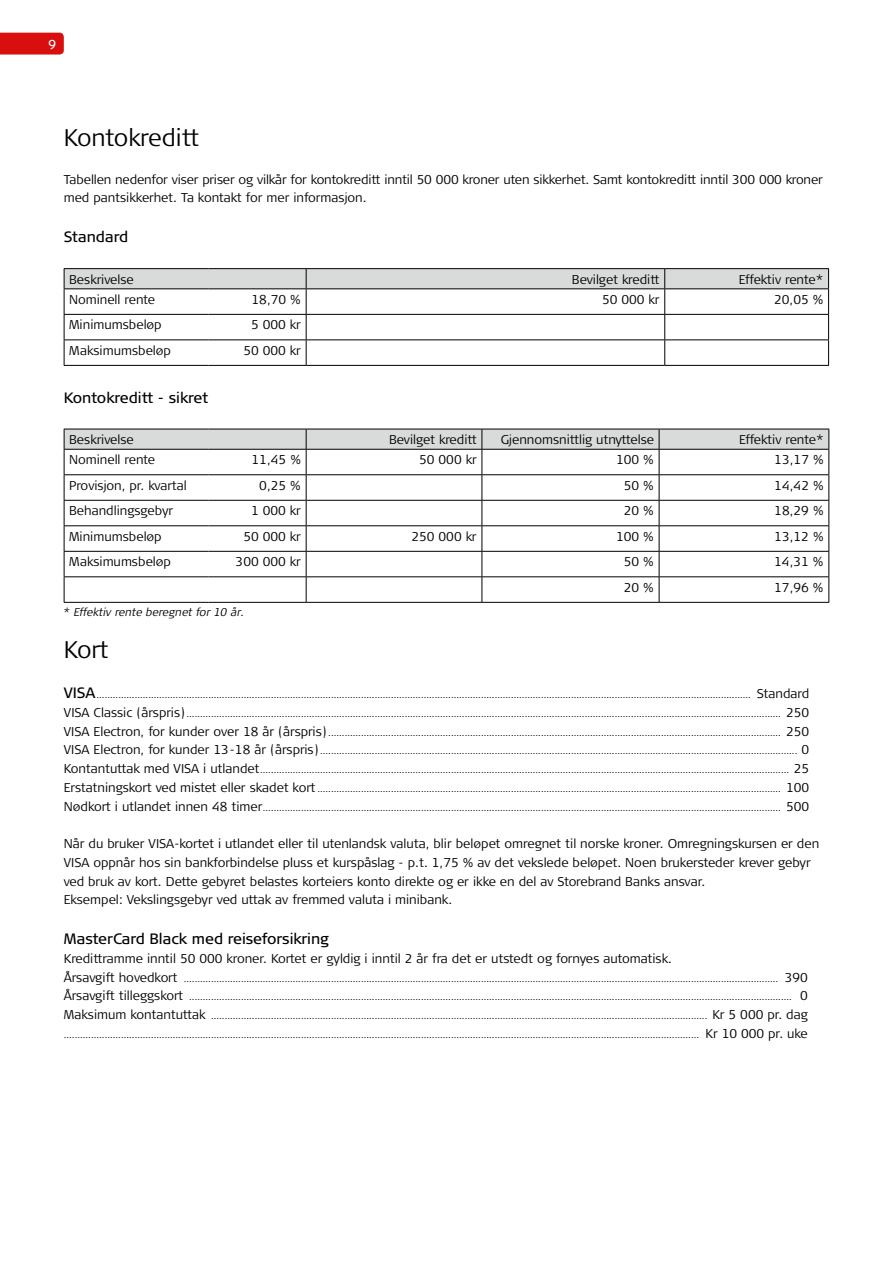
<style>
.page{position:relative;width:893px;height:1263px;background:#fff}
.page>*{position:absolute;margin:0;border:0;box-sizing:border-box;transform-origin:0 0}
.t1{font:300 24px "Signa Column";letter-spacing:-.02em;color:#000}
.t2{font:15px "Signa Column";color:#000}
.t3{font:15px "Signa Column";letter-spacing:-.02em;color:#000}
.t4{font:300 12.75px/18.8px "Signa Column";color:#000}
.t5{font:300 12.75px "Signa Column";letter-spacing:-.02em;color:#000}
.t6{font:12.75px "Signa Column";color:#fff}
.t7{font:italic 300 11.25px "Signa Column";color:#000}
.t8{font:300 9px/18.8px "Signa Column";color:#000;text-align:justify}
.s1{font-weight:400;font-size:15px}
.s2{font-size:12.75px}
</style>
<div class="page">
<svg style="left:0;top:33px;width:64px;height:22px"></svg>
<hr style="left:64px;top:268px;width:144px;height:1px;background:#000">
<hr style="left:208px;top:268px;width:98px;height:1px;background:#000">
<hr style="left:306px;top:268px;width:359px;height:1px;background:#000">
<hr style="left:665px;top:268px;width:164px;height:1px;background:#000">
<svg style="left:64px;top:269px;width:765px;height:96px"></svg>
<hr style="left:64px;top:365px;width:144px;height:1px;background:#000">
<hr style="left:208px;top:365px;width:98px;height:1px;background:#000">
<hr style="left:306px;top:365px;width:359px;height:1px;background:#000">
<hr style="left:665px;top:365px;width:164px;height:1px;background:#000">
<svg style="left:64px;top:429px;width:765px;height:173px"></svg>
<hr style="left:64px;top:602px;width:144px;height:1px;background:#000">
<hr style="left:208px;top:602px;width:98px;height:1px;background:#000">
<hr style="left:306px;top:602px;width:176px;height:1px;background:#000">
<hr style="left:482px;top:602px;width:177px;height:1px;background:#000">
<hr style="left:659px;top:602px;width:170px;height:1px;background:#000">
<h3 class="t6" style="left:49px;top:37px;width:9px">9</h3>
<h1 class="t1" style="left:64px;top:124px;width:137px">Kontokreditt</h1>
<h3 class="t4" style="left:64px;top:170px;width:761px">Tabellen nedenfor viser priser og vilkår for kontokreditt inntil 50 000 kroner uten sikkerhet. Samt kontokreditt inntil 300 000 kroner med pantsikkerhet. Ta kontakt for mer informasjon.</h3>
<h2 class="t2" style="left:64px;top:228px;width:66px">Standard</h2>
<h3 class="t4" style="left:69px;top:270px;width:66px">Beskrivelse</h3>
<h3 class="t4" style="left:572px;top:270px;width:89px">Bevilget kreditt</h3>
<h3 class="t5" style="left:739px;top:272px;width:86px">Effektiv rente*</h3>
<h3 class="t4" style="left:69px;top:290px;width:87px">Nominell rente</h3>
<h3 class="t4" style="left:252px;top:290px;width:51px">18,70 %</h3>
<h3 class="t4" style="left:602px;top:290px;width:59px">50 000 kr</h3>
<h3 class="t4" style="left:774px;top:290px;width:51px">20,05 %</h3>
<h3 class="t4" style="left:69px;top:316px;width:94px">Minimumsbeløp</h3>
<h3 class="t4" style="left:251px;top:316px;width:51px">5 000 kr</h3>
<h3 class="t4" style="left:69px;top:341px;width:103px">Maksimumsbeløp</h3>
<h3 class="t4" style="left:243px;top:341px;width:59px">50 000 kr</h3>
<h2 class="t3" style="left:64px;top:389px;width:146px">Kontokreditt - sikret</h2>
<h3 class="t4" style="left:69px;top:430px;width:66px">Beskrivelse</h3>
<h3 class="t4" style="left:389px;top:430px;width:89px">Bevilget kreditt</h3>
<h3 class="t4" style="left:501px;top:430px;width:155px">Gjennomsnittlig utnyttelse</h3>
<h3 class="t5" style="left:739px;top:432px;width:86px">Effektiv rente*</h3>
<h3 class="t4" style="left:69px;top:450px;width:87px">Nominell rente</h3>
<h3 class="t4" style="left:252px;top:450px;width:51px">11,45 %</h3>
<h3 class="t4" style="left:419px;top:450px;width:59px">50 000 kr</h3>
<h3 class="t4" style="left:616px;top:450px;width:39px">100 %</h3>
<h3 class="t4" style="left:774px;top:450px;width:51px">13,17 %</h3>
<h3 class="t4" style="left:69px;top:476px;width:119px">Provisjon, pr. kvartal</h3>
<h3 class="t4" style="left:259px;top:476px;width:43px">0,25 %</h3>
<h3 class="t4" style="left:624px;top:476px;width:32px">50 %</h3>
<h3 class="t4" style="left:774px;top:476px;width:51px">14,42 %</h3>
<h3 class="t4" style="left:69px;top:502px;width:106px">Behandlingsgebyr</h3>
<h3 class="t4" style="left:251px;top:502px;width:51px">1 000 kr</h3>
<h3 class="t4" style="left:624px;top:502px;width:32px">20 %</h3>
<h3 class="t4" style="left:774px;top:502px;width:51px">18,29 %</h3>
<h3 class="t4" style="left:69px;top:527px;width:94px">Minimumsbeløp</h3>
<h3 class="t4" style="left:243px;top:527px;width:59px">50 000 kr</h3>
<h3 class="t4" style="left:411px;top:527px;width:67px">250 000 kr</h3>
<h3 class="t4" style="left:616px;top:527px;width:39px">100 %</h3>
<h3 class="t4" style="left:774px;top:527px;width:51px">13,12 %</h3>
<h3 class="t4" style="left:69px;top:553px;width:103px">Maksimumsbeløp</h3>
<h3 class="t4" style="left:236px;top:553px;width:67px">300 000 kr</h3>
<h3 class="t4" style="left:624px;top:553px;width:32px">50 %</h3>
<h3 class="t4" style="left:774px;top:553px;width:51px">14,31 %</h3>
<h3 class="t4" style="left:624px;top:578px;width:32px">20 %</h3>
<h3 class="t4" style="left:774px;top:578px;width:51px">17,96 %</h3>
<p class="t7" style="left:64px;top:606px;width:182px">* Effektiv rente beregnet for 10 år.</p>
<h1 class="t1" style="left:64px;top:636px;width:46px">Kort</h1>
<p class="t8" style="left:64px;top:685px;width:747px"><span class="s1">VISA</span>................................................................................................................................................................................................................................................ <span class="s2">Standard VISA Classic (årspris)</span>.......................................................................................................................................................................................................................... <span class="s2">250<br>VISA Electron, for kunder over 18 år (årspris)</span> ...................................................................................................................................................................... <span class="s2">250<br>VISA Electron, for kunder 13-18 år (årspris)</span> ............................................................................................................................................................................... <span class="s2">0<br>Kontantuttak med VISA i utlandet</span>.................................................................................................................................................................................................. <span class="s2">25<br>Erstatningskort ved mistet eller skadet kort</span> .......................................................................................................................................................................... <span class="s2">100<br>Nødkort i utlandet innen 48 timer</span>.............................................................................................................................................................................................. <span class="s2">500</span></p>
<p class="t4" style="left:64px;top:834px;width:757px">Når du bruker VISA-kortet i utlandet eller til utenlandsk valuta, blir beløpet omregnet til norske kroner. Omregningskursen er den VISA oppnår hos sin bankforbindelse pluss et kurspåslag - p.t. 1,75 % av det vekslede beløpet. Noen brukersteder krever gebyr ved bruk av kort. Dette gebyret belastes korteiers konto direkte og er ikke en del av Storebrand Banks ansvar.<br>Eksempel: Vekslingsgebyr ved uttak av fremmed valuta i minibank.</p>
<h2 class="t2" style="left:64px;top:930px;width:267px">MasterCard Black med reiseforsikring</h2>
<h3 class="t4" style="left:64px;top:949px;width:610px">Kredittramme inntil 50 000 kroner. Kortet er gyldig i inntil 2 år fra det er utstedt og fornyes automatisk.</h3>
<p class="t8" style="left:64px;top:969px;width:746px"><span class="s2">Årsavgift hovedkort</span> .......................................................................................................................................................................................................................... <span class="s2">390<br>Årsavgift tilleggskort</span> ............................................................................................................................................................................................................................. <span class="s2">0<br>Maksimum kontantuttak</span> ...................................................................................................................................................................................... <span class="s2">Kr 5 000 pr. dag </span>......................................................................................................................................................................................................................................... <span class="s2">Kr 10 000 pr. uke</span></p>
</div>
